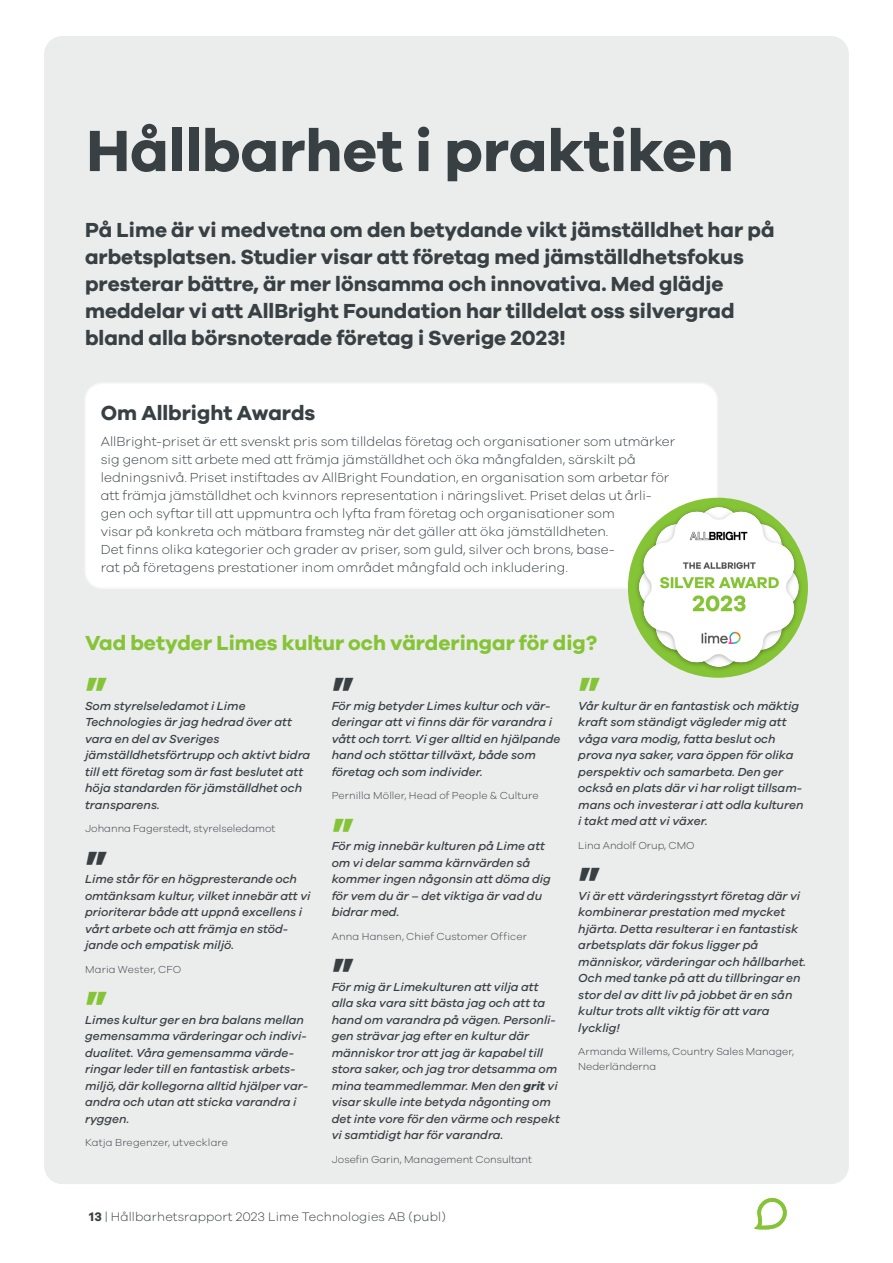
<style>
.page{position:relative;width:893px;height:1263px;background:#fff}
.page>*{position:absolute;margin:0;border:0;box-sizing:border-box;transform-origin:0 0}
.Huvudrubrik{font:700 60px "Galano Grotesque";color:#384044}
.Rubrik_3{font:700 45px "Galano Grotesque";color:#85c436}
.Rubrik_3-2{font:700 45px "Galano Grotesque";color:#384044}
.Rubrik_2{font:700 21px/27px "Galano Grotesque";color:#384044}
.Rubrik_2-2{font:700 21px "Galano Grotesque";color:#85c436}
.Brödtext{font:300 13.5px/18px "Galano Grotesque";color:#384044}
.t1{font:300 12.75px "Galano Grotesque";letter-spacing:.01em;color:#384044}
.Rubrik_3-3{font:italic 500 12px/16.5px "Galano Grotesque";color:#384044}
.Brödtext-2{font:300 10.5px/15px "Galano Grotesque";color:#384044}
.s1{font-weight:700}
</style>
<div class="page">
<svg style="left:754px;top:1198px;width:33px;height:31px"></svg>
<div style="left:44px;top:36px;width:805px;height:1148px;background:#ebecec;border-radius:18px"></div>
<div style="left:85px;top:383px;width:632px;height:205px;background:#fff;border-radius:17px"></div>
<div style="left:84px;top:382px;width:634px;height:207px;border:2px solid #f7f7f8;border-radius:17px"></div>
<img style="left:628px;top:498px;width:180px;height:179px">
<p class="Huvudrubrik" style="left:86px;top:114px;width:649px">Hållbarhet i praktiken</p>
<p class="Rubrik_2" style="left:85px;top:216px;width:691px">På Lime är vi medvetna om den betydande vikt jämställdhet har på arbetsplatsen. Studier visar att företag med jämställdhetsfokus presterar bättre, är mer lönsamma och innovativa. Med glädje meddelar vi att AllBright Foundation har tilldelat oss silvergrad bland alla börsnoterade företag i Sverige 2023!</p>
<p class="Rubrik_2" style="left:101px;top:399px;width:216px">Om Allbright Awards</p>
<p class="Brödtext" style="left:101px;top:432px;width:576px">AllBright-priset är ett svenskt pris som tilldelas företag och organisationer som utmärker sig genom sitt arbete med att främja jämställdhet och öka mångfalden, särskilt på ledningsnivå. Priset instiftades av AllBright Foundation, en organisation som arbetar för att främja jämställdhet och kvinnors representation i näringslivet. Priset delas ut årli&shy;gen och syftar till att uppmuntra och lyfta fram företag och organisationer som<br>visar på konkreta och mätbara framsteg när det gäller att öka jämställdheten.<br>Det finns olika kategorier och grader av priser, som guld, silver och brons, base-<br>rat på företagens prestationer inom området mångfald och inkludering.</p>
<p class="Rubrik_2-2" style="left:85px;top:630px;width:514px">Vad betyder Limes kultur och värderingar för dig?</p>
<p class="Rubrik_3" style="left:85px;top:665px;width:25px">”</p>
<p class="Rubrik_3-3" style="left:85px;top:697px;width:227px">Som styrelseledamot i Lime<br>Technologies är jag hedrad över att vara en del av Sveriges jämställdhetsförtrupp och aktivt bidra till ett företag som är fast beslutet att höja standarden för jämställdhet och transparens.</p>
<p class="Brödtext-2" style="left:85px;top:821px;width:192px">Johanna Fagerstedt, styrelseledamot</p>
<p class="Rubrik_3-2" style="left:85px;top:839px;width:25px">”</p>
<p class="Rubrik_3-3" style="left:85px;top:870px;width:227px">Lime står för en högpresterande och omtänksam kultur, vilket innebär att vi prioriterar både att uppnå excellens i vårt arbete och att främja en stöd&shy;jande och empatisk miljö.</p>
<p class="Brödtext-2" style="left:85px;top:961px;width:98px">Maria Wester, CFO</p>
<p class="Rubrik_3" style="left:85px;top:979px;width:25px">”</p>
<p class="Rubrik_3-3" style="left:85px;top:1011px;width:225px">Limes kultur ger en bra balans mellan gemensamma värderingar och indivi&shy;dualitet. Våra gemensamma värde&shy;ringar leder till en fantastisk arbets&shy;miljö, där kollegorna alltid hjälper var&shy;andra och utan att sticka varandra i ryggen.</p>
<p class="Brödtext-2" style="left:85px;top:1135px;width:144px">Katja Bregenzer, utvecklare</p>
<p class="Rubrik_3-2" style="left:332px;top:665px;width:25px">”</p>
<p class="Rubrik_3-3" style="left:332px;top:697px;width:230px">För mig betyder Limes kultur och vär&shy;deringar att vi finns där för varandra i vått och torrt. Vi ger alltid en hjälpande hand och stöttar tillväxt, både som företag och som individer.</p>
<p class="Brödtext-2" style="left:332px;top:788px;width:208px">Pernilla Möller, Head of People &amp; Culture</p>
<p class="Rubrik_3" style="left:332px;top:806px;width:25px">”</p>
<p class="Rubrik_3-3" style="left:332px;top:837px;width:221px">För mig innebär kulturen på Lime att om vi delar samma kärnvärden så kommer ingen någonsin att döma dig för vem du är – det viktiga är vad du bidrar med.</p>
<p class="Brödtext-2" style="left:332px;top:928px;width:197px">Anna Hansen, Chief Customer Officer</p>
<p class="Rubrik_3-2" style="left:332px;top:946px;width:25px">”</p>
<p class="Rubrik_3-3" style="left:332px;top:978px;width:230px">För mig är Limekulturen att vilja att alla ska vara sitt bästa jag och att ta hand om varandra på vägen. Personli&shy;gen strävar jag efter en kultur där människor tror att jag är kapabel till stora saker, och jag tror detsamma om mina teammedlemmar. Men den <span class="s1">grit</span> vi visar skulle inte betyda någonting om det inte vore för den värme och respekt vi samtidigt har för varandra.</p>
<p class="Brödtext-2" style="left:332px;top:1151px;width:202px">Josefin Garin, Management Consultant</p>
<p class="Rubrik_3" style="left:578px;top:665px;width:25px">”</p>
<p class="Rubrik_3-3" style="left:578px;top:697px;width:227px">Vår kultur är en fantastisk och mäktig kraft som ständigt vägleder mig att våga vara modig, fatta beslut och prova nya saker, vara öppen för olika perspektiv och samarbeta. Den ger också en plats där vi har roligt tillsam&shy;mans och investerar i att odla kulturen i takt med att vi växer.</p>
<p class="Brödtext-2" style="left:578px;top:837px;width:118px">Lina Andolf Orup, CMO</p>
<p class="Rubrik_3-2" style="left:578px;top:855px;width:25px">”</p>
<p class="Rubrik_3-3" style="left:578px;top:887px;width:229px">Vi är ett värderingsstyrt företag där vi kombinerar prestation med mycket hjärta. Detta resulterar i en fantastisk arbetsplats där fokus ligger på människor, värderingar och hållbarhet.<br>Och med tanke på att du tillbringar en stor del av ditt liv på jobbet är en sån kultur trots allt viktig för att vara lycklig!</p>
<p class="Brödtext-2" style="left:578px;top:1044px;width:217px">Armanda Willems, Country Sales Manager,<br>Nederländerna</p>
<p class="t1" style="left:89px;top:1209px;width:358px"><span class="s1">13</span> | Hållbarhetsrapport 2023 Lime Technologies AB (publ)</p>
</div>
